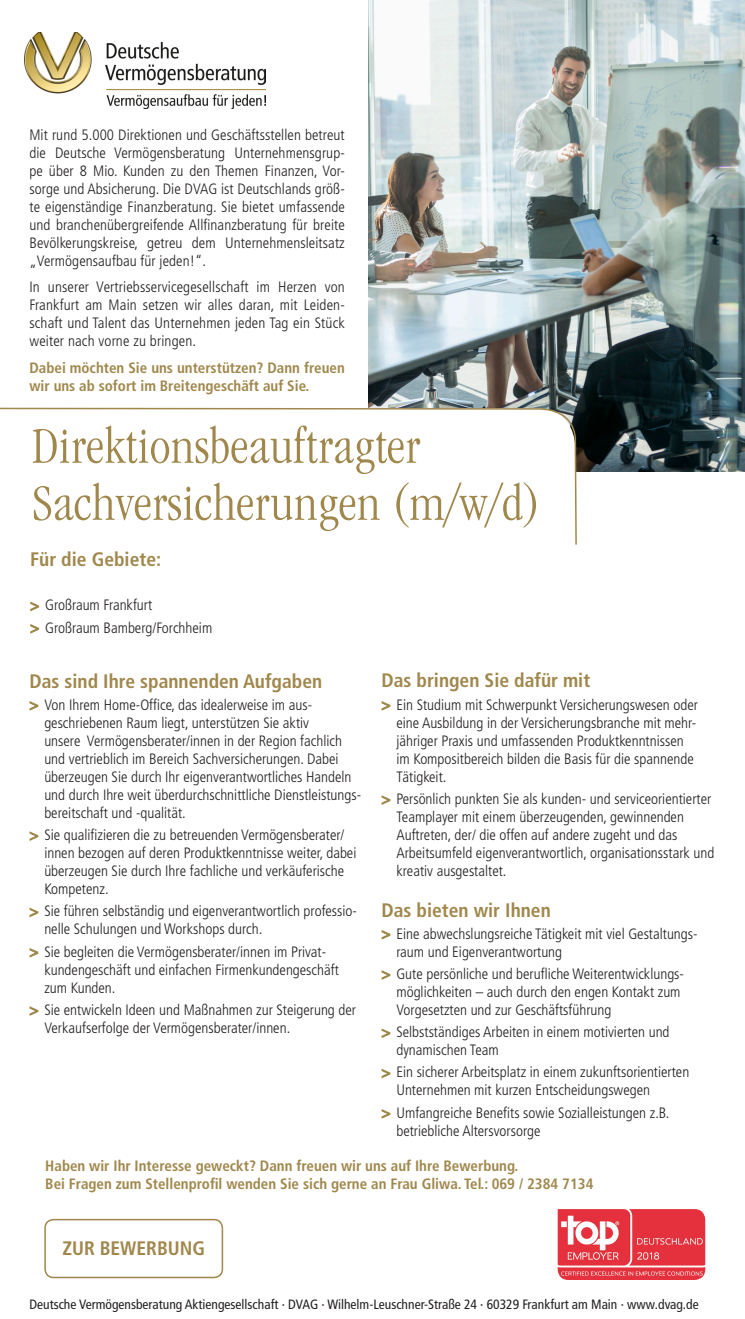
<style>
.page{position:relative;width:745px;height:1319px;background:#fff}
.page>*{position:absolute;margin:0;border:0;box-sizing:border-box;transform-origin:0 0}
.Titel_HL__GL__42_45{font:300 condensed 52.5px "ITC Garamond Std";letter-spacing:.01em;color:#a0874c}
.Copy_Bullets{font:700 condensed 19.5px "Frutiger LT Pro";color:#a0874c}
.Copy__F47__11_14{font:700 condensed 19.5px "Frutiger LT Pro";color:#a0874c}
.Copy__F47__11_14-2{font:300 condensed 15px/18px "Frutiger LT Pro";color:#231f20}
.Copy__F47__11_14-3{font:700 condensed 15px/18px "Frutiger LT Pro";color:#a0874c}
.Copy__F47__11_14-4{font:condensed 13.5px "Frutiger LT Pro";color:#231f20}
.s1{font-weight:400;color:#a0874c}
</style>
<div class="page">
<img style="left:368px;top:0;width:376px;height:472px">
<svg style="left:29px;top:701px;width:10px;height:10px"></svg>
<svg style="left:29px;top:831px;width:10px;height:10px"></svg>
<svg style="left:29px;top:907px;width:10px;height:10px"></svg>
<svg style="left:29px;top:948px;width:10px;height:10px"></svg>
<svg style="left:29px;top:1006px;width:10px;height:10px"></svg>
<svg style="left:381px;top:701px;width:10px;height:10px"></svg>
<svg style="left:381px;top:795px;width:10px;height:10px"></svg>
<svg style="left:381px;top:930px;width:10px;height:10px"></svg>
<svg style="left:381px;top:970px;width:10px;height:10px"></svg>
<svg style="left:381px;top:1028px;width:10px;height:10px"></svg>
<svg style="left:381px;top:1068px;width:10px;height:10px"></svg>
<svg style="left:381px;top:1109px;width:10px;height:10px"></svg>
<svg style="left:0;top:407px;width:577px;height:138px"></svg>
<img style="left:25px;top:32px;width:240px;height:77px">
<img style="left:557px;top:1209px;width:147px;height:70px">
<div style="left:44px;top:1218px;width:179px;height:59px;border:2px solid #a0874c;border-radius:9px"></div>
<svg style="left:30px;top:601px;width:10px;height:11px"></svg>
<svg style="left:30px;top:624px;width:10px;height:10px"></svg>
<p class="Copy__F47__11_14-2" style="left:29px;top:126px;width:317px;text-align:justify">Mit rund 5.000 Direktionen und Geschäftsstellen betreut die Deutsche Vermögensberatung Unternehmensgrup&shy;pe über 8 Mio. Kunden zu den Themen Finanzen, Vor&shy;sorge und Absicherung. Die DVAG ist Deutschlands größ&shy;te eigenständige Finanzberatung. Sie bietet umfassende und branchenübergreifende Allfinanzberatung für breite Bevölkerungskreise, getreu dem Unternehmensleitsatz „Vermögensaufbau für jeden!“.</p>
<p class="Copy__F47__11_14-2" style="left:29px;top:278px;width:317px;text-align:justify">In unserer Vertriebsservicegesellschaft im Herzen von Frankfurt am Main setzen wir alles daran, mit Leiden&shy;schaft und Talent das Unternehmen jeden Tag ein Stück weiter nach vorne zu bringen.</p>
<p class="Copy__F47__11_14-3" style="left:29px;top:358px;width:316px">Dabei möchten Sie uns unterstützen? Dann freuen wir uns ab sofort im Breitengeschäft auf Sie.</p>
<p class="Titel_HL__GL__42_45" style="left:32px;top:417px;width:389px">Direktionsbeauftragter</p>
<p class="Titel_HL__GL__42_45" style="left:32px;top:474px;width:510px">Sachversicherungen (m/w/d)</p>
<p class="Copy__F47__11_14" style="left:30px;top:548px;width:132px">Für die Gebiete:</p>
<p class="Copy__F47__11_14-2" style="left:30px;top:596px;width:123px"><span class="s1">&gt;</span> Großraum Frankfurt</p>
<p class="Copy__F47__11_14-2" style="left:30px;top:618px;width:183px"><span class="s1">&gt;</span> Großraum Bamberg/Forchheim</p>
<p class="Copy_Bullets" style="left:29px;top:669px;width:294px">Das sind Ihre spannenden Aufgaben</p>
<p class="Copy__F47__11_14-2" style="left:44px;top:695px;width:318px;text-indent:-15px"><span class="s1">&gt;</span> Von Ihrem Home-Office, das idealerweise im aus&shy;geschriebenen Raum liegt, unterstützen Sie aktiv<br>unsere Vermögensberater/innen in der Region fachlich und vertrieblich im Bereich Sachversicherungen. Dabei überzeugen Sie durch Ihr eigenverantwortliches Handeln und durch Ihre weit überdurchschnittliche Dienstleistungs&shy;bereitschaft und -qualität.</p>
<p class="Copy__F47__11_14-2" style="left:44px;top:825px;width:313px;text-indent:-15px"><span class="s1">&gt;</span> Sie qualifizieren die zu betreuenden Vermögensberater/ innen bezogen auf deren Produktkenntnisse weiter, dabei überzeugen Sie durch Ihre fachliche und verkäuferische Kompetenz.</p>
<p class="Copy__F47__11_14-2" style="left:44px;top:902px;width:314px;text-indent:-15px"><span class="s1">&gt;</span> Sie führen selbständig und eigenverantwortlich professio&shy;nelle Schulungen und Workshops durch.</p>
<p class="Copy__F47__11_14-2" style="left:44px;top:942px;width:296px;text-indent:-15px"><span class="s1">&gt;</span> Sie begleiten die Vermögensberater/innen im Privat&shy;kundengeschäft und einfachen Firmenkundengeschäft zum Kunden.</p>
<p class="Copy__F47__11_14-2" style="left:44px;top:1000px;width:313px;text-indent:-15px"><span class="s1">&gt;</span> Sie entwickeln Ideen und Maßnahmen zur Steigerung der<br>Verkaufserfolge der Vermögensberater/innen.</p>
<p class="Copy_Bullets" style="left:381px;top:669px;width:210px">Das bringen Sie dafür mit</p>
<p class="Copy__F47__11_14-2" style="left:396px;top:695px;width:303px;text-indent:-15px"><span class="s1">&gt;</span> Ein Studium mit Schwerpunkt Versicherungswesen oder eine Ausbildung in der Versicherungsbranche mit mehr&shy;jähriger Praxis und umfassenden Produktkenntnissen im Kompositbereich bilden die Basis für die spannende Tätigkeit.</p>
<p class="Copy__F47__11_14-2" style="left:396px;top:789px;width:319px;text-indent:-15px"><span class="s1">&gt;</span> Persönlich punkten Sie als kunden- und serviceorientierter Teamplayer mit einem überzeugenden, gewinnenden Auftreten, der/ die offen auf andere zugeht und das Arbeitsumfeld eigenverantwortlich, organisationsstark und kreativ ausgestaltet.</p>
<p class="Copy__F47__11_14" style="left:381px;top:898px;width:171px">Das bieten wir Ihnen</p>
<p class="Copy__F47__11_14-2" style="left:396px;top:924px;width:302px;text-indent:-15px"><span class="s1">&gt;</span> Eine abwechslungsreiche Tätigkeit mit viel Gestaltungs&shy;raum und Eigenverantwortung</p>
<p class="Copy__F47__11_14-2" style="left:396px;top:964px;width:289px;text-indent:-15px"><span class="s1">&gt;</span> Gute persönliche und berufliche Weiterentwicklungs&shy;möglichkeiten – auch durch den engen Kontakt zum<br>Vorgesetzten und zur Geschäftsführung</p>
<p class="Copy__F47__11_14-2" style="left:396px;top:1022px;width:274px;text-indent:-15px"><span class="s1">&gt;</span> Selbstständiges Arbeiten in einem motivierten und dynamischen Team</p>
<p class="Copy__F47__11_14-2" style="left:396px;top:1063px;width:294px;text-indent:-15px"><span class="s1">&gt;</span> Ein sicherer Arbeitsplatz in einem zukunftsorientierten<br>Unternehmen mit kurzen Entscheidungswegen</p>
<p class="Copy__F47__11_14-2" style="left:396px;top:1103px;width:274px;text-indent:-15px"><span class="s1">&gt;</span> Umfangreiche Benefits sowie Sozialleistungen z.B. betriebliche Altersvorsorge</p>
<p class="Copy__F47__11_14-3" style="left:45px;top:1156px;width:549px">Haben wir Ihr Interesse geweckt? Dann freuen wir uns auf Ihre Bewerbung.<br>Bei Fragen zum Stellenprofil wenden Sie sich gerne an Frau Gliwa. Tel.: 069 / 2384 7134</p>
<p class="Copy__F47__11_14" style="left:62px;top:1236px;width:144px">ZUR BEWERBUNG</p>
<p class="Copy__F47__11_14-4" style="left:29px;top:1296px;width:670px">Deutsche Vermögensberatung Aktiengesellschaft · DVAG · Wilhelm-Leuschner-Straße 24 · 60329 Frankfurt am Main · www.dvag.de</p>
</div>
